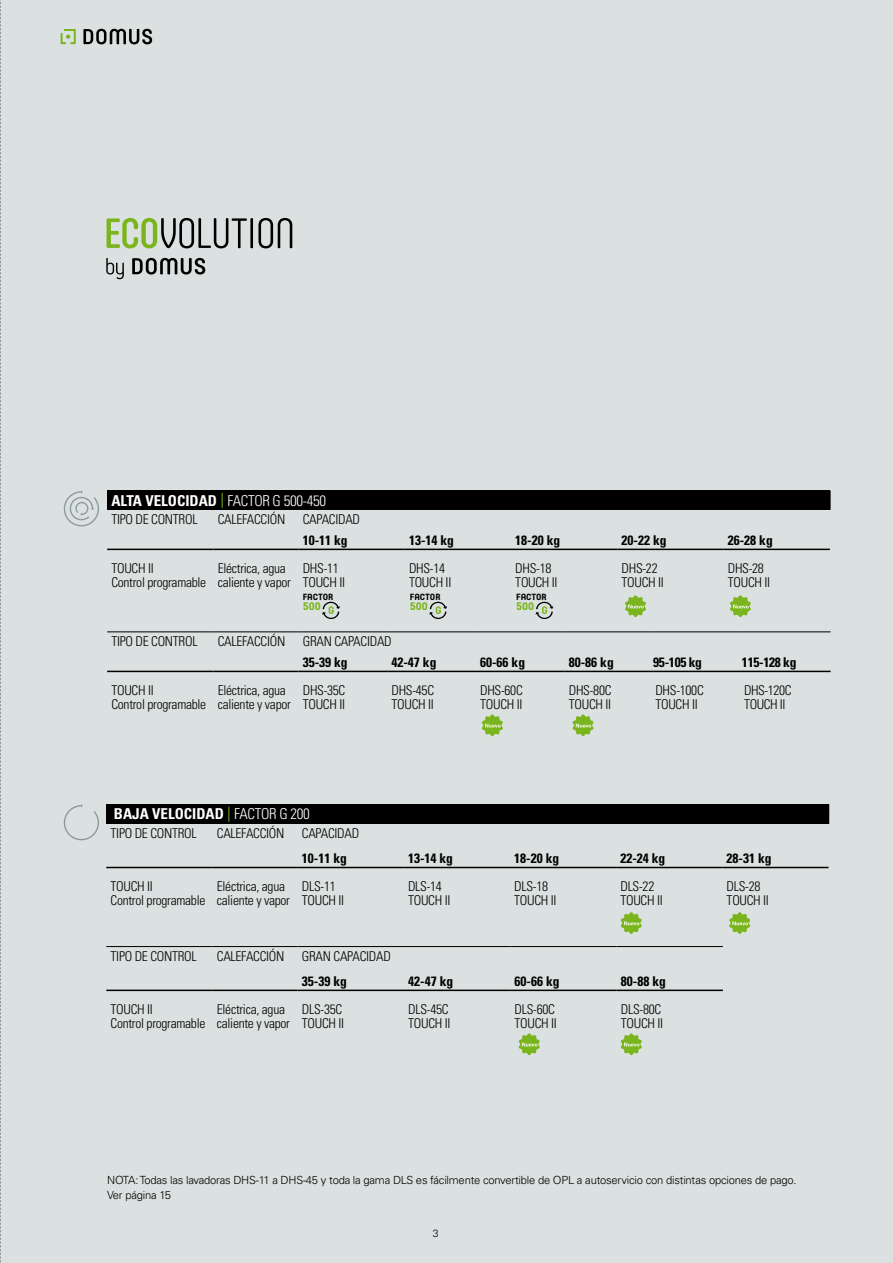
<style>
.page{position:relative;width:893px;height:1263px;background:#dbe1e0}
.page>*{position:absolute;margin:0;border:0;box-sizing:border-box;transform-origin:0 0}
.t1{font:300 condensed 15px "Univers LT Std";letter-spacing:-.02em;color:#fff}
.t2{font:700 condensed 15px "Univers LT Std";color:#fff}
.t3{font:300 condensed 13.5px/13.5px "Univers LT Std";letter-spacing:-.02em;color:#000}
.t4{font:700 condensed 13.5px "Univers LT Std";color:#000}
.t5{font:300 11.25px/15px "Univers LT Std";letter-spacing:-.02em;color:#000}
.t6{font:700 10.8px "Core Mellow";color:#7ab51d}
.t7{font:300 10.5px "Univers LT Std";color:#000}
.t8{font:700 8.85px "Core Mellow";letter-spacing:-.01em;color:#000}
.s1{font-weight:700}
.s2{font-weight:400;color:#7ab51d}
.s3{font-weight:300}
</style>
<div class="page">
<svg style="left:107px;top:218px;width:140px;height:31px"></svg>
<hr style="left:250px;top:218px;width:3px;height:30px;background:#000">
<svg style="left:258px;top:218px;width:34px;height:30px"></svg>
<svg style="left:106px;top:258px;width:18px;height:21px"></svg>
<svg style="left:132px;top:258px;width:73px;height:17px"></svg>
<svg style="left:64px;top:804px;width:35px;height:36px"></svg>
<div style="left:106px;top:804px;width:722px;height:20px;background:#000"></div>
<svg style="left:828px;top:804px;width:1px;height:20px"></svg>
<hr style="left:298px;top:867px;width:106px;height:1px;background:#000">
<hr style="left:404px;top:867px;width:106px;height:1px;background:#000">
<hr style="left:510px;top:867px;width:106px;height:1px;background:#000">
<hr style="left:616px;top:867px;width:106px;height:1px;background:#000">
<hr style="left:722px;top:867px;width:106px;height:1px;background:#000">
<hr style="left:106px;top:867px;width:107px;height:1px;background:#000">
<hr style="left:213px;top:867px;width:85px;height:1px;background:#000">
<hr style="left:298px;top:989px;width:106px;height:2px;background:#000">
<hr style="left:404px;top:989px;width:106px;height:2px;background:#000">
<hr style="left:510px;top:989px;width:107px;height:2px;background:#000">
<hr style="left:617px;top:989px;width:106px;height:2px;background:#000">
<hr style="left:213px;top:989px;width:85px;height:2px;background:#000">
<hr style="left:106px;top:946px;width:107px;height:1px;background:#000">
<hr style="left:213px;top:946px;width:85px;height:1px;background:#000">
<hr style="left:298px;top:946px;width:106px;height:1px;background:#000">
<hr style="left:404px;top:946px;width:106px;height:1px;background:#000">
<hr style="left:510px;top:946px;width:107px;height:1px;background:#000">
<hr style="left:617px;top:946px;width:106px;height:1px;background:#000">
<hr style="left:106px;top:989px;width:107px;height:2px;background:#000">
<svg style="left:64px;top:490px;width:35px;height:36px"></svg>
<div style="left:107px;top:490px;width:723px;height:20px;background:#000"></div>
<hr style="left:829px;top:490px;width:2px;height:20px;background:#000">
<hr style="left:107px;top:549px;width:106px;height:1px;background:#000">
<hr style="left:213px;top:549px;width:85px;height:1px;background:#000">
<hr style="left:298px;top:549px;width:107px;height:1px;background:#000">
<hr style="left:405px;top:549px;width:106px;height:1px;background:#000">
<hr style="left:511px;top:549px;width:106px;height:1px;background:#000">
<hr style="left:617px;top:549px;width:107px;height:1px;background:#000">
<hr style="left:724px;top:549px;width:106px;height:1px;background:#000">
<hr style="left:107px;top:671px;width:106px;height:1px;background:#000">
<hr style="left:213px;top:671px;width:85px;height:1px;background:#000">
<hr style="left:298px;top:671px;width:89px;height:1px;background:#000">
<hr style="left:387px;top:671px;width:89px;height:1px;background:#000">
<hr style="left:476px;top:671px;width:89px;height:1px;background:#000">
<hr style="left:565px;top:671px;width:88px;height:1px;background:#000">
<hr style="left:653px;top:671px;width:89px;height:1px;background:#000">
<hr style="left:742px;top:671px;width:89px;height:1px;background:#000">
<hr style="left:107px;top:631px;width:106px;height:1px;background:#000">
<hr style="left:213px;top:631px;width:85px;height:1px;background:#000">
<hr style="left:298px;top:631px;width:89px;height:1px;background:#000">
<hr style="left:387px;top:631px;width:89px;height:1px;background:#000">
<hr style="left:476px;top:631px;width:89px;height:1px;background:#000">
<hr style="left:565px;top:631px;width:88px;height:1px;background:#000">
<hr style="left:653px;top:631px;width:89px;height:1px;background:#000">
<hr style="left:742px;top:631px;width:89px;height:1px;background:#000">
<svg style="left:625px;top:595px;width:21px;height:22px"></svg>
<svg style="left:730px;top:595px;width:21px;height:22px"></svg>
<svg style="left:573px;top:714px;width:21px;height:22px"></svg>
<svg style="left:482px;top:714px;width:21px;height:22px"></svg>
<svg style="left:621px;top:912px;width:21px;height:22px"></svg>
<svg style="left:729px;top:912px;width:21px;height:22px"></svg>
<svg style="left:621px;top:1033px;width:21px;height:22px"></svg>
<svg style="left:519px;top:1033px;width:21px;height:22px"></svg>
<svg style="left:322px;top:602px;width:18px;height:17px"></svg>
<svg style="left:429px;top:602px;width:18px;height:17px"></svg>
<svg style="left:535px;top:602px;width:19px;height:17px"></svg>
<svg style="left:83px;top:29px;width:69px;height:15px"></svg>
<svg style="left:61px;top:29px;width:15px;height:15px"></svg>
<svg style="left:0;top:0;width:1px;height:1263px"></svg>
<p class="t1" style="left:111px;top:491px;width:216px"><span class="s1">ALTA VELOCIDAD</span> <span class="s2">|</span> FACTOR G 500-450</p>
<p class="t3" style="left:111px;top:512px;width:88px">TIPO DE CONTROL</p>
<p class="t3" style="left:218px;top:512px;width:69px">CALEFACCIÓN</p>
<p class="t3" style="left:303px;top:512px;width:59px">CAPACIDAD</p>
<p class="t4" style="left:303px;top:532px;width:46px">10-11 kg</p>
<p class="t4" style="left:409px;top:532px;width:46px">13-14 kg</p>
<p class="t4" style="left:515px;top:532px;width:46px">18-20 kg</p>
<p class="t4" style="left:622px;top:532px;width:46px">20-22 kg</p>
<p class="t4" style="left:728px;top:532px;width:46px">26-28 kg</p>
<p class="t3" style="left:111px;top:561px;width:96px">TOUCH II<br>Control programable</p>
<p class="t3" style="left:218px;top:561px;width:75px">Eléctrica, agua caliente y vapor</p>
<p class="t3" style="left:303px;top:561px;width:44px">DHS-11<br>TOUCH II</p>
<p class="t3" style="left:409px;top:561px;width:44px">DHS-14<br>TOUCH II</p>
<p class="t3" style="left:515px;top:561px;width:44px">DHS-18<br>TOUCH II</p>
<p class="t3" style="left:621px;top:561px;width:44px">DHS-22<br>TOUCH II</p>
<p class="t3" style="left:728px;top:561px;width:44px">DHS-28<br>TOUCH II</p>
<p class="t8" style="left:303px;top:590px;width:32px">FACTOR</p>
<p class="t6" style="left:303px;top:598px;width:20px">500</p>
<p class="t8" style="left:410px;top:590px;width:32px">FACTOR</p>
<p class="t6" style="left:410px;top:598px;width:20px">500</p>
<p class="t8" style="left:516px;top:590px;width:32px">FACTOR</p>
<p class="t6" style="left:516px;top:598px;width:20px">500</p>
<p class="t3" style="left:111px;top:634px;width:88px">TIPO DE CONTROL</p>
<p class="t3" style="left:218px;top:634px;width:69px">CALEFACCIÓN</p>
<p class="t3" style="left:303px;top:634px;width:90px">GRAN CAPACIDAD</p>
<p class="t4" style="left:303px;top:654px;width:46px">35-39 kg</p>
<p class="t4" style="left:391px;top:654px;width:46px">42-47 kg</p>
<p class="t4" style="left:480px;top:654px;width:46px">60-66 kg</p>
<p class="t4" style="left:569px;top:654px;width:46px">80-86 kg</p>
<p class="t4" style="left:653px;top:654px;width:50px">95-105 kg</p>
<p class="t4" style="left:742px;top:654px;width:56px">115-128 kg</p>
<p class="t3" style="left:111px;top:683px;width:96px">TOUCH II<br>Control programable</p>
<p class="t3" style="left:218px;top:683px;width:75px">Eléctrica, agua caliente y vapor</p>
<p class="t3" style="left:303px;top:683px;width:44px">DHS-35C<br>TOUCH II</p>
<p class="t3" style="left:391px;top:683px;width:44px">DHS-45C<br>TOUCH II</p>
<p class="t3" style="left:480px;top:683px;width:44px">DHS-60C<br>TOUCH II</p>
<p class="t3" style="left:569px;top:683px;width:44px">DHS-80C<br>TOUCH II</p>
<p class="t3" style="left:655px;top:683px;width:50px">DHS-100C<br>TOUCH II</p>
<p class="t3" style="left:744px;top:683px;width:49px">DHS-120C<br>TOUCH II</p>
<p class="t2" style="left:114px;top:805px;width:197px">BAJA VELOCIDAD <span class="s2">|</span> <span class="s3">FACTOR G 200</span></p>
<p class="t3" style="left:111px;top:826px;width:88px">TIPO DE CONTROL</p>
<p class="t3" style="left:217px;top:826px;width:69px">CALEFACCIÓN</p>
<p class="t3" style="left:302px;top:826px;width:59px">CAPACIDAD</p>
<p class="t4" style="left:302px;top:850px;width:46px">10-11 kg</p>
<p class="t4" style="left:408px;top:850px;width:46px">13-14 kg</p>
<p class="t4" style="left:514px;top:850px;width:46px">18-20 kg</p>
<p class="t4" style="left:620px;top:850px;width:46px">22-24 kg</p>
<p class="t4" style="left:727px;top:850px;width:46px">28-31 kg</p>
<p class="t3" style="left:111px;top:880px;width:96px">TOUCH II<br>Control programable</p>
<p class="t3" style="left:217px;top:880px;width:75px">Eléctrica, agua caliente y vapor</p>
<p class="t3" style="left:302px;top:880px;width:44px">DLS-11<br>TOUCH II</p>
<p class="t3" style="left:408px;top:880px;width:44px">DLS-14<br>TOUCH II</p>
<p class="t3" style="left:514px;top:880px;width:44px">DLS-18<br>TOUCH II</p>
<p class="t3" style="left:620px;top:880px;width:44px">DLS-22<br>TOUCH II</p>
<p class="t3" style="left:727px;top:880px;width:44px">DLS-28<br>TOUCH II</p>
<p class="t3" style="left:111px;top:949px;width:88px">TIPO DE CONTROL</p>
<p class="t3" style="left:217px;top:949px;width:69px">CALEFACCIÓN</p>
<p class="t3" style="left:302px;top:949px;width:90px">GRAN CAPACIDAD</p>
<p class="t4" style="left:302px;top:973px;width:46px">35-39 kg</p>
<p class="t4" style="left:408px;top:973px;width:46px">42-47 kg</p>
<p class="t4" style="left:515px;top:973px;width:46px">60-66 kg</p>
<p class="t4" style="left:621px;top:973px;width:46px">80-88 kg</p>
<p class="t3" style="left:111px;top:1002px;width:96px">TOUCH II<br>Control programable</p>
<p class="t3" style="left:217px;top:1002px;width:75px">Eléctrica, agua caliente y vapor</p>
<p class="t3" style="left:302px;top:1002px;width:44px">DLS-35C<br>TOUCH II</p>
<p class="t3" style="left:408px;top:1002px;width:44px">DLS-45C<br>TOUCH II</p>
<p class="t3" style="left:515px;top:1002px;width:44px">DLS-60C<br>TOUCH II</p>
<p class="t3" style="left:621px;top:1002px;width:44px">DLS-80C<br>TOUCH II</p>
<p class="t5" style="left:107px;top:1173px;width:691px">NOTA: Todas las lavadoras DHS-11 a DHS-45 y toda la gama DLS es fácilmente convertible de OPL a autoservicio con distintas opciones de pago.<br>Ver página 15</p>
<p class="t7" style="left:433px;top:1227px;width:7px">3</p>
</div>
